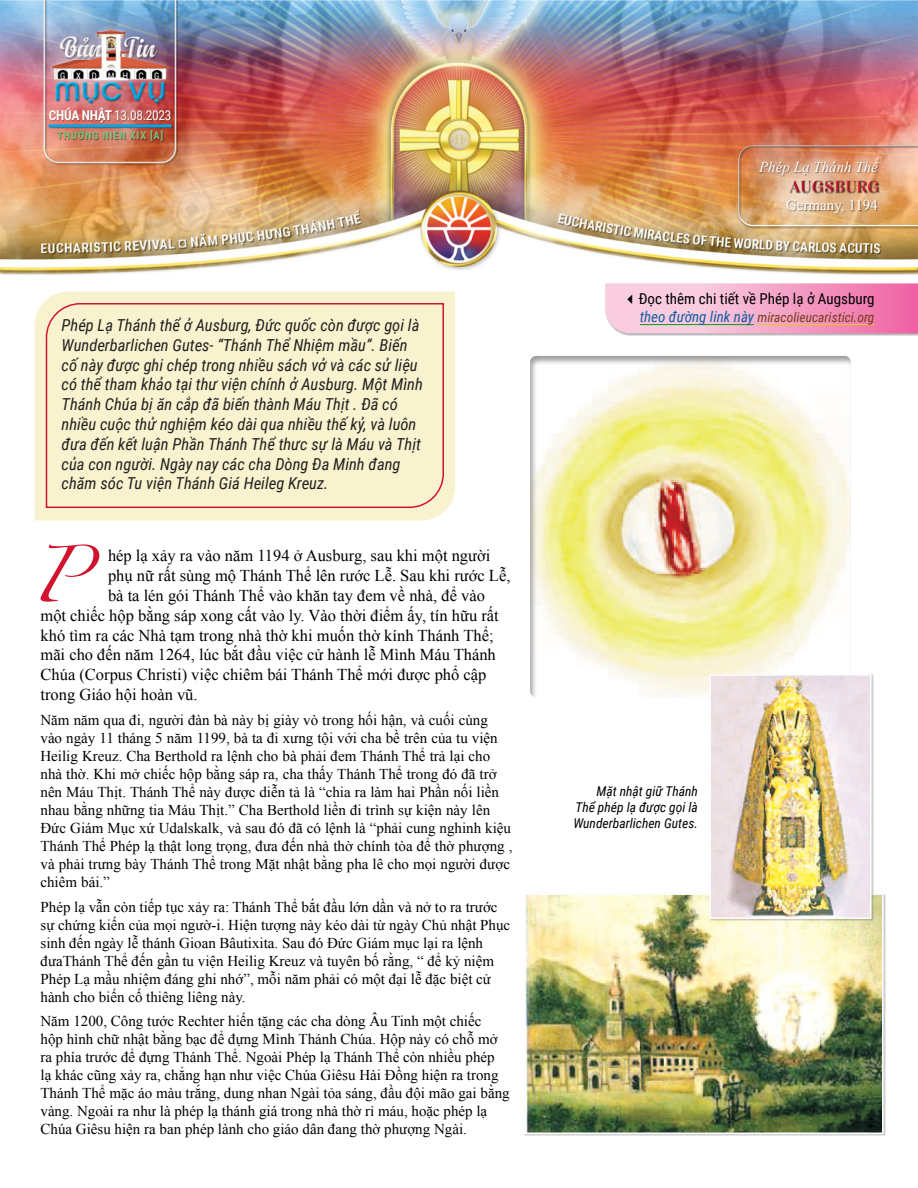
<style>
.page{position:relative;width:918px;height:1188px;background:#fff}
.page>*{position:absolute;margin:0;border:0;box-sizing:border-box;transform-origin:0 0}
.Pulled_Paragraph__Shaded{font:italic 16.5px/19.8px "Roboto Condensed";color:#231f20}
.PhepLa-Body_TNR_11_First{font:16.5px "Times New Roman";color:#000}
.TNR_10_Body{font:15px/18px "Times New Roman";color:#000}
.Default{font:15px "Roboto Condensed";color:#000}
.PhepLaThanhThe{font:italic 15px "Times New Roman";color:#fff}
.PhepLa-Date{font:15px "Times New Roman";color:#fff}
.Caption_Roboto_Cond_Italic_9{font:italic 13.5px/16.2px "Roboto Condensed";color:#000;text-align:justify}
.Default-2{font:italic 13.5px "Roboto Condensed";color:#733e12}
.Dual_TNR10_VN_EN_Body{font:13.5px "Roboto Condensed";letter-spacing:-.025em;color:#fff}
.Dual_TNR10_VN_EN_Body-2{font:700 10.5px "Roboto Condensed";letter-spacing:.085em;color:#7bc075}
.s1{font-weight:700}
.s2{font-size:15px;color:#175d9e}
</style>
<div class="page">
<img style="left:0;top:0;width:918px;height:292px">
<img style="left:524px;top:894px;width:360px;height:241px">
<div style="left:35px;top:292px;width:420px;height:229px;background:#f8f3ce"></div>
<div style="left:45px;top:302px;width:400px;height:207px;background:#f8f3ce"></div>
<svg style="left:41px;top:544px;width:58px;height:58px"></svg>
<div style="left:530px;top:356px;width:321px;height:342px;background:#231f20;opacity:.45"></div>
<img style="left:709px;top:673px;width:163px;height:247px">
<img style="left:424px;top:192px;width:70px;height:69px;border-radius:50%">
<img style="left:43px;top:0;width:133px;height:162px">
<svg style="left:608px;top:284px;width:310px;height:52px;background:#f1a8c7"></svg>
<div style="left:49px;top:108px;width:124px;height:34px;background:#231f20;opacity:.5"></div>
<hr style="left:49px;top:124px;width:123px;height:3px;background:#00a8e7">
<div style="left:730px;top:138px;width:188px;height:88px;background:#fff;opacity:.75"></div>
<div style="left:730px;top:141px;width:188px;height:94px;background:#231f20;opacity:.75"></div>
<p class="Dual_TNR10_VN_EN_Body" style="left:49px;top:106px;width:124px"><span class="s1">CHÚA NHẬT</span> 13.08.2023</p>
<p class="Dual_TNR10_VN_EN_Body-2" style="left:57px;top:128px;width:107px">THƯỜNG NIÊN XIX [A]</p>
<p class="Pulled_Paragraph__Shaded" style="left:62px;top:315px;width:363px">Phép Lạ Thánh thể ở Ausburg, Đức quốc còn được gọi là Wunderbarlichen Gutes- “Thánh Thể Nhiệm mầu”. Biến cố này được ghi chép trong nhiều sách vở và các sử liệu có thể tham khảo tại thư viện chính ở Ausburg. Một Mình Thánh Chúa bị ăn cắp đã biến thành Máu Thịt . Đã có nhiều cuộc thử nghiệm kéo dài qua nhiều thế kỷ, và luôn đưa đến kết luận Phần Thánh Thể thưc sự là Máu và Thịt của con người. Ngày nay các cha Dòng Đa Minh đang chăm sóc Tu viện Thánh Giá Heileg Kreuz.</p>
<p class="PhepLa-Body_TNR_11_First" style="left:108px;top:545px;width:384px">hép lạ xảy ra vào năm 1194 ở Ausburg, sau khi một người</p>
<p class="PhepLa-Body_TNR_11_First" style="left:108px;top:565px;width:404px">phụ nữ rất sùng mộ Thánh Thể lên rước Lễ. Sau khi rước Lễ,</p>
<p class="PhepLa-Body_TNR_11_First" style="left:108px;top:584px;width:378px">bà ta lén gói Thánh Thể vào khăn tay đem về nhà, để vào</p>
<p class="PhepLa-Body_TNR_11_First" style="left:40px;top:604px;width:460px">một chiếc hộp bằng sáp xong cất vào ly. Vào thời điểm ấy, tín hữu rất</p>
<p class="PhepLa-Body_TNR_11_First" style="left:40px;top:624px;width:455px">khó tìm ra các Nhà tạm trong nhà thờ khi muốn thờ kính Thánh Thể;</p>
<p class="PhepLa-Body_TNR_11_First" style="left:40px;top:644px;width:457px">mãi cho đến năm 1264, lúc bắt đầu việc cử hành lễ Mình Máu Thánh</p>
<p class="PhepLa-Body_TNR_11_First" style="left:40px;top:664px;width:448px">Chúa (Corpus Christi) việc chiêm bái Thánh Thể mới được phổ cập</p>
<p class="PhepLa-Body_TNR_11_First" style="left:40px;top:683px;width:159px">trong Giáo hội hoàn vũ.</p>
<p class="TNR_10_Body" style="left:40px;top:711px;width:473px">Năm năm qua đi, người đàn bà này bị giày vò trong hối hận, và cuối cùng vào ngày 11 tháng 5 năm 1199, bà ta đi xưng tội với cha bề trên của tu viện Heilig Kreuz. Cha Berthold ra lệnh cho bà phải đem Thánh Thể trả lại cho nhà thờ. Khi mở chiếc hộp bằng sáp ra, cha thấy Thánh Thể trong đó đã trở nên Máu Thịt. Thánh Thể này được diễn tả là “chia ra làm hai Phần nối liền nhau bằng những tia Máu Thịt.” Cha Berthold liền đi trình sự kiện này lên Đức Giám Mục xứ Udalskalk, và sau đó đã có lệnh là “phải cung nghinh kiệu Thánh Thể Phép lạ thật long trọng, đưa đến nhà thờ chính tòa để thờ phượng , và phải trưng bày Thánh Thể trong Mặt nhật bằng pha lê cho mọi người được chiêm bái.”</p>
<p class="TNR_10_Body" style="left:40px;top:897px;width:471px">Phép lạ vẫn còn tiếp tục xảy ra: Thánh Thể bắt đầu lớn dần và nở to ra trước sự chứng kiến của mọi ngườ-i. Hiện tượng này kéo dài từ ngày Chủ nhật Phục sinh đến ngày lễ thánh Gioan Bâutixita. Sau đó Đức Giám mục lại ra lệnh đưaThánh Thể đến gần tu viện Heilig Kreuz và tuyên bố rằng, “ để kỷ niệm Phép Lạ mầu nhiệm đáng ghi nhớ”, mỗi năm phải có một đại lễ đặc biệt cử hành cho biến cố thiêng liêng này.</p>
<p class="TNR_10_Body" style="left:40px;top:1012px;width:471px">Năm 1200, Công tước Rechter hiến tặng các cha dòng Âu Tinh một chiếc<br>hộp hình chữ nhật bằng bạc để đựng Mình Thánh Chúa. Hộp này có chỗ mở ra phía trước để đựng Thánh Thể. Ngoài Phép lạ Thánh Thể còn nhiều phép<br>lạ khác cũng xảy ra, chẳng hạn như việc Chúa Giêsu Hài Đồng hiện ra trong Thánh Thể mặc áo màu trắng, dung nhan Ngài tỏa sáng, đầu đội mão gai bằng vàng. Ngoài ra như là phép lạ thánh giá trong nhà thờ rỉ máu, hoặc phép lạ Chúa Giêsu hiện ra ban phép lành cho giáo dân đang thờ phượng Ngài.</p>
<p class="PhepLaThanhThe" style="left:759px;top:157px;width:120px">Phép Lạ Thánh Thể</p>
<p class="PhepLa-Date" style="left:786px;top:195px;width:93px">Germany, 1194</p>
<p class="Default" style="left:624px;top:288px;width:252px">✓Đọc thêm chi tiết về Phép lạ ở Augsburg</p>
<p class="Default-2" style="left:640px;top:307px;width:236px"><span class="s2">theo đường link này</span> miracolieucaristici.org</p>
<p class="Caption_Roboto_Cond_Italic_9" style="left:573px;top:782px;width:126px;text-indent:23px">Mặt nhật giữ Thánh Thể phép lạ được gọi là Wunderbarlichen Gutes.</p>
</div>
